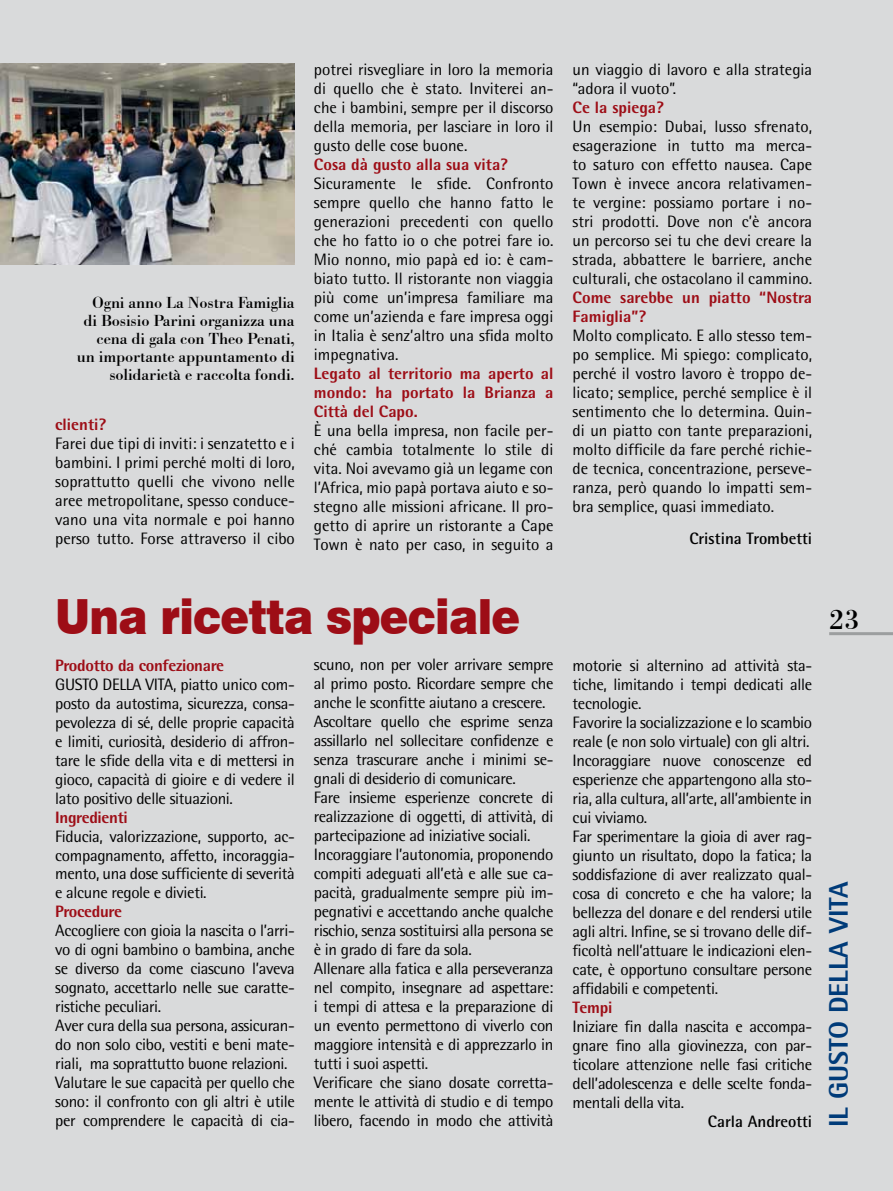
<style>
.page{position:relative;width:893px;height:1191px;background:#d9dadb}
.page>*{position:absolute;margin:0;border:0;box-sizing:border-box;transform-origin:0 0}
.t1{font:900 48.45px "Swiss 721 BT";letter-spacing:-.02em;color:#9d0d16;scale:.89 1}
.t2{font:30px "Bodoni BT";color:#000}
.t3{font:800 27px "Rotis Semi Sans Std";color:#003b79}
.t4{font:16.5px/18.9px "Rotis Semi Sans Std";letter-spacing:-.02em;color:#000;text-align:justify}
.t5{font:800 16.5px/18.9px "Rotis Semi Sans Std";color:#9d0d16;text-align:justify}
.t6{font:16.5px/18px "Bodoni BT";letter-spacing:-.01em;color:#000;text-align:right}
.t7{font:16.5px/18.9px "Rotis Semi Sans Std";color:#000}
.t8{font:800 16.5px "Rotis Semi Sans Std";letter-spacing:-.02em;color:#9d0d16}
.t9{font:700 16.5px "Rotis Semi Sans Std";color:#000}
</style>
<div class="page">
<hr style="left:829px;top:632px;width:64px;height:3px;background:#9c9e9f">
<img style="left:0;top:64px;width:295px;height:201px">
<p class="t6" style="left:77px;top:293px;width:219px">Ogni anno La Nostra Famiglia di Bosisio Parini organizza una cena di gala con Theo Penati, un importante appuntamento di solidarietà e raccolta fondi.</p>
<p class="t5" style="left:55px;top:414px;width:52px">clienti?</p>
<p class="t4" style="left:55px;top:433px;width:241px">Farei due tipi di inviti: i senzatetto e i bambini. I primi perché molti di loro, soprattutto quelli che vivono nelle aree metropolitane, spesso conduce&shy;vano una vita normale e poi hanno perso tutto. Forse attraverso il cibo</p>
<p class="t4" style="left:314px;top:60px;width:241px">potrei risvegliare in loro la memoria di quello che è stato. Inviterei an&shy;che i bambini, sempre per il discorso della memoria, per lasciare in loro il gusto delle cose buone.</p>
<p class="t5" style="left:314px;top:155px;width:195px">Cosa dà gusto alla sua vita?</p>
<p class="t4" style="left:314px;top:174px;width:241px">Sicuramente le sfide. Confronto sempre quello che hanno fatto le generazioni precedenti con quello che ho fatto io o che potrei fare io.<br>Mio nonno, mio papà ed io: è cam&shy;biato tutto. Il ristorante non viaggia più come un’impresa familiare ma come un’azienda e fare impresa oggi in Italia è senz’altro una sfida molto impegnativa.</p>
<p class="t5" style="left:314px;top:363px;width:241px">Legato al territorio ma aperto al mondo: ha portato la Brianza a Città del Capo.</p>
<p class="t4" style="left:314px;top:421px;width:241px">È una bella impresa, non facile per&shy;ché cambia totalmente lo stile di vita. Noi avevamo già un legame con l’Africa, mio papà portava aiuto e so&shy;stegno alle missioni africane. Il pro&shy;getto di aprire un ristorante a Cape Town è nato per caso, in seguito a</p>
<h1 class="t1" style="left:55px;top:587px;width:524px">Una ricetta speciale</h1>
<p class="t8" style="left:55px;top:654px;width:170px">Prodotto da confezionare</p>
<p class="t4" style="left:55px;top:674px;width:241px">GUSTO DELLA VITA, piatto unico com&shy;posto da autostima, sicurezza, consa&shy;pevolezza di sé, delle proprie capacità e limiti, curiosità, desiderio di affron&shy;tare le sfide della vita e di mettersi in gioco, capacità di gioire e di vedere il lato positivo delle situazioni.</p>
<p class="t8" style="left:55px;top:806px;width:74px">Ingredienti</p>
<p class="t4" style="left:55px;top:826px;width:241px">Fiducia, valorizzazione, supporto, ac&shy;compagnamento, affetto, incoraggia&shy;mento, una dose sufficiente di severità e alcune regole e divieti.</p>
<p class="t8" style="left:55px;top:901px;width:68px">Procedure</p>
<p class="t4" style="left:55px;top:921px;width:241px;text-align:left">Accogliere con gioia la nascita o l’arri&shy;vo di ogni bambino o bambina, anche se diverso da come ciascuno l’aveva sognato, accettarlo nelle sue caratte&shy;ristiche peculiari.<br>Aver cura della sua persona, assicuran&shy;do non solo cibo, vestiti e beni mate&shy;riali, ma soprattutto buone relazioni.<br>Valutare le sue capacità per quello che sono: il confronto con gli altri è utile per comprendere le capacità di cia-</p>
<p class="t4" style="left:314px;top:655px;width:241px;text-align:left">scuno, non per voler arrivare sempre al primo posto. Ricordare sempre che anche le sconfitte aiutano a crescere.<br>Ascoltare quello che esprime senza assillarlo nel sollecitare confidenze e senza trascurare anche i minimi se&shy;gnali di desiderio di comunicare.<br>Fare insieme esperienze concrete di realizzazione di oggetti, di attività, di partecipazione ad iniziative sociali.<br>Incoraggiare l’autonomia, proponendo compiti adeguati all’età e alle sue ca&shy;pacità, gradualmente sempre più im&shy;pegnativi e accettando anche qualche rischio, senza sostituirsi alla persona se è in grado di fare da sola.<br>Allenare alla fatica e alla perseveranza nel compito, insegnare ad aspettare: i tempi di attesa e la preparazione di un evento permettono di viverlo con maggiore intensità e di apprezzarlo in tutti i suoi aspetti.<br>Verificare che siano dosate corretta&shy;mente le attività di studio e di tempo libero, facendo in modo che attività</p>
<p class="t7" style="left:573px;top:60px;width:241px">un viaggio di lavoro e alla strategia “adora il vuoto”.</p>
<p class="t5" style="left:573px;top:98px;width:93px">Ce la spiega?</p>
<p class="t4" style="left:573px;top:117px;width:241px">Un esempio: Dubai, lusso sfrenato, esagerazione in tutto ma merca&shy;to saturo con effetto nausea. Cape Town è invece ancora relativamen&shy;te vergine: possiamo portare i no&shy;stri prodotti. Dove non c’è ancora un percorso sei tu che devi creare la strada, abbattere le barriere, anche culturali, che ostacolano il cammino.</p>
<p class="t5" style="left:573px;top:288px;width:241px">Come sarebbe un piatto “Nostra<br>Famiglia”?</p>
<p class="t4" style="left:573px;top:326px;width:241px">Molto complicato. E allo stesso tem&shy;po semplice. Mi spiego: complicato, perché il vostro lavoro è troppo de&shy;licato; semplice, perché semplice è il sentimento che lo determina. Quin&shy;di un piatto con tante preparazioni, molto difficile da fare perché richie&shy;de tecnica, concentrazione, perseve&shy;ranza, però quando lo impatti sem&shy;bra semplice, quasi immediato.</p>
<p class="t9" style="left:689px;top:528px;width:124px">Cristina Trombetti</p>
<p class="t4" style="left:573px;top:656px;width:241px;text-align:left">motorie si alternino ad attività sta&shy;tiche, limitando i tempi dedicati alle tecnologie.<br>Favorire la socializzazione e lo scambio reale (e non solo virtuale) con gli altri.<br>Incoraggiare nuove conoscenze ed esperienze che appartengono alla sto&shy;ria, alla cultura, all’arte, all’ambiente in cui viviamo.<br>Far sperimentare la gioia di aver rag&shy;giunto un risultato, dopo la fatica; la soddisfazione di aver realizzato qual&shy;cosa di concreto e che ha valore; la bellezza del donare e del rendersi utile agli altri. Infine, se si trovano delle dif&shy;ficoltà nell’attuare le indicazioni elen&shy;cate, è opportuno consultare persone affidabili e competenti.</p>
<p class="t5" style="left:573px;top:997px;width:41px">Tempi</p>
<p class="t4" style="left:573px;top:1016px;width:241px">Iniziare fin dalla nascita e accompa&shy;gnare fino alla giovinezza, con par&shy;ticolare attenzione nelle fasi critiche dell’adolescenza e delle scelte fonda&shy;mentali della vita.</p>
<p class="t9" style="left:708px;top:1111px;width:106px">Carla Andreotti</p>
<h2 class="t2" style="left:829px;top:600px;width:32px">23</h2>
<h3 class="t3" style="left:821px;top:1127px;width:247px;rotate:-90deg">IL GUSTO DELLA VITA</h3>
</div>
